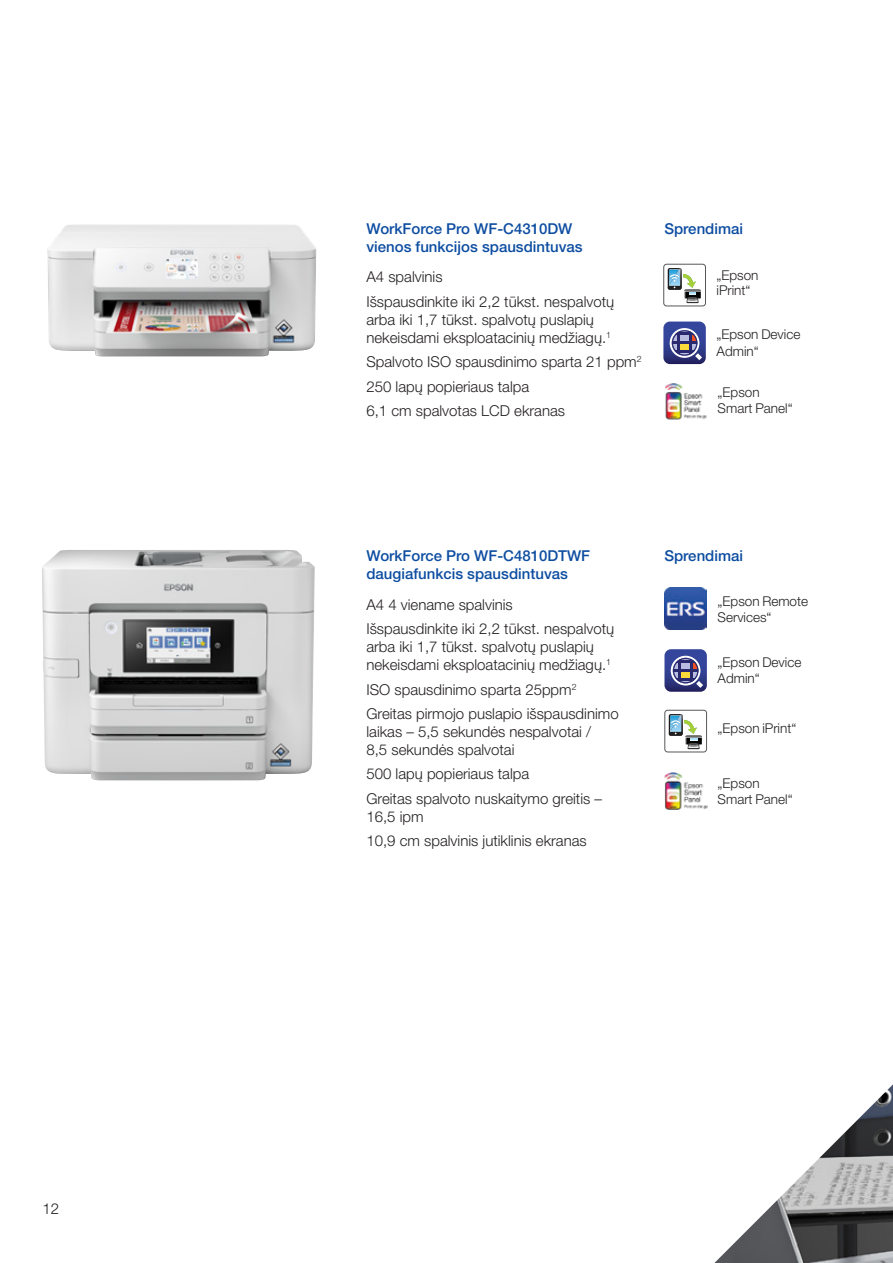
<style>
.page{position:relative;width:893px;height:1263px;background:#fff}
.page>*{position:absolute;margin:0;border:0;box-sizing:border-box;transform-origin:0 0}
.t1{font:300 15px/18px "Helvetica Neue LT Pro";color:#231f20}
.t2{font:500 15px "Helvetica Neue LT Pro";color:#0d4da1}
.Product_features{font:300 13.5px/16.5px "Helvetica Neue LT Pro";color:#231f20}
</style>
<div class="page">
<img style="left:714px;top:1084px;width:179px;height:179px">
<img style="left:42px;top:550px;width:273px;height:230px">
<img style="left:47px;top:224px;width:269px;height:132px">
<img style="left:664px;top:588px;width:42px;height:42px">
<svg style="left:664px;top:649px;width:43px;height:43px;background:#5d6198"></svg>
<svg style="left:663px;top:322px;width:43px;height:42px;background:#5b5f96"></svg>
<div style="left:663px;top:264px;width:43px;height:42px;border:1px solid #57585a;border-radius:3px"></div>
<svg style="left:668px;top:268px;width:33px;height:35px"></svg>
<div style="left:664px;top:710px;width:43px;height:42px;border:1px solid #57585a;border-radius:3px"></div>
<svg style="left:669px;top:714px;width:33px;height:35px"></svg>
<img style="left:664px;top:772px;width:44px;height:38px">
<img style="left:665px;top:383px;width:42px;height:37px">
<p class="t1" style="left:43px;top:1199px;width:18px">12</p>
<p class="t2" style="left:366px;top:219px;width:207px">WorkForce Pro WF-C4310DW</p>
<p class="t2" style="left:664px;top:219px;width:80px">Sprendimai</p>
<p class="t2" style="left:366px;top:237px;width:218px">vienos funkcijos spausdintuvas</p>
<p class="t1" style="left:366px;top:268px;width:78px">A4 spalvinis</p>
<p class="t1" style="left:366px;top:292px;width:249px">Išspausdinkite iki 2,2 tūkst. nespalvotų arba iki 1,7 tūkst. spalvotų puslapių nekeisdami eksploatacinių medžiagų.<sup>1</sup></p>
<p class="t1" style="left:366px;top:352px;width:277px">Spalvoto ISO spausdinimo sparta 21 ppm<sup>2</sup></p>
<p class="t1" style="left:366px;top:377px;width:164px">250 lapų popieriaus talpa</p>
<p class="t1" style="left:366px;top:401px;width:200px">6,1 cm spalvotas LCD ekranas</p>
<p class="Product_features" style="left:716px;top:267px;width:43px;line-height:15px">„Epson iPrint“</p>
<p class="Product_features" style="left:716px;top:326px;width:85px">„Epson Device<br>Admin“</p>
<p class="Product_features" style="left:718px;top:384px;width:77px">„Epson<br>Smart Panel“</p>
<p class="t2" style="left:366px;top:547px;width:225px">WorkForce Pro WF-C4810DTWF</p>
<p class="t2" style="left:664px;top:547px;width:80px">Sprendimai</p>
<p class="t2" style="left:366px;top:565px;width:203px">daugiafunkcis spausdintuvas</p>
<p class="t1" style="left:366px;top:595px;width:148px">A4 4 viename spalvinis</p>
<p class="t1" style="left:366px;top:619px;width:249px">Išspausdinkite iki 2,2 tūkst. nespalvotų arba iki 1,7 tūkst. spalvotų puslapių nekeisdami eksploatacinių medžiagų.<sup>1</sup></p>
<p class="t1" style="left:366px;top:680px;width:212px">ISO spausdinimo sparta 25ppm<sup>2</sup></p>
<p class="t1" style="left:366px;top:704px;width:254px">Greitas pirmojo puslapio išspausdinimo laikas – 5,5 sekundės nespalvotai /<br>8,5 sekundės spalvotai</p>
<p class="t1" style="left:366px;top:765px;width:164px">500 lapų popieriaus talpa</p>
<p class="t1" style="left:366px;top:789px;width:237px">Greitas spalvoto nuskaitymo greitis –<br>16,5 ipm</p>
<p class="t1" style="left:366px;top:831px;width:222px">10,9 cm spalvinis jutiklinis ekranas</p>
<p class="Product_features" style="left:718px;top:592px;width:92px">„Epson Remote<br>Services“</p>
<p class="Product_features" style="left:718px;top:654px;width:85px">„Epson Device<br>Admin“</p>
<p class="Product_features" style="left:718px;top:720px;width:80px">„Epson iPrint“</p>
<p class="Product_features" style="left:718px;top:774px;width:77px">„Epson<br>Smart Panel“</p>
</div>
